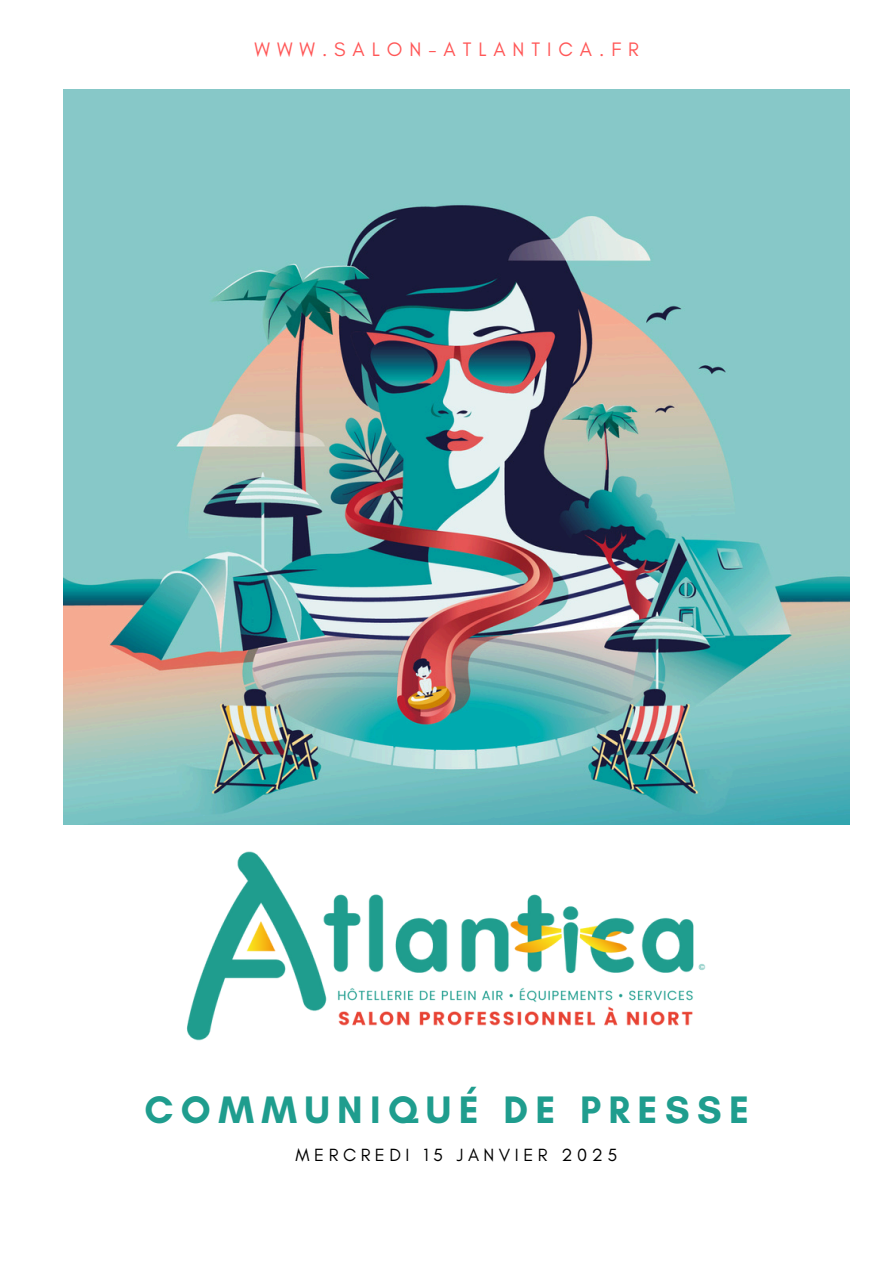
<style>
.page{position:relative;width:894px;height:1264px;background:#fff}
.page>*{position:absolute;margin:0;border:0;box-sizing:border-box;transform-origin:0 0}
.t1{font:700 39px "Glacial Indifference";letter-spacing:.19em;color:#1f9d8e}
.t2{font:19.8px "Glacial Indifference";letter-spacing:.35em;color:#ff5757}
.t3{font:18px "Glacial Indifference";letter-spacing:.25em;color:#000}
</style>
<div class="page">
<img style="left:63px;top:89px;width:786px;height:735px">
<img style="left:187px;top:851px;width:519px;height:190px">
<p class="t2" style="left:254px;top:37px;width:386px">WWW.SALON-ATLANTICA.FR</p>
<p class="t1" style="left:144px;top:1086px;width:606px">COMMUNIQUÉ DE PRESSE</p>
<p class="t3" style="left:295px;top:1144px;width:323px">MERCREDI 15 JANVIER 2025</p>
</div>
